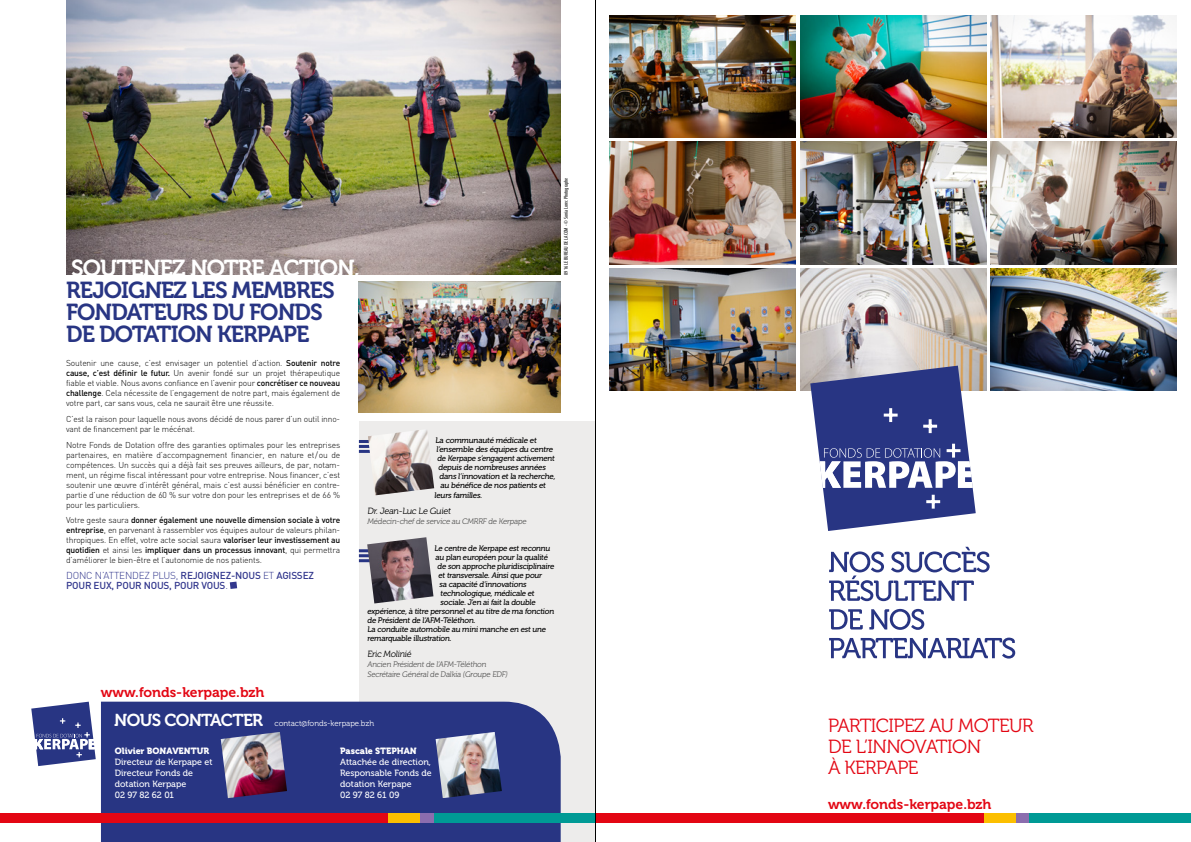
<style>
.page{position:relative;width:1191px;height:842px;background:#fff}
.page>*{position:absolute;margin:0;border:0;box-sizing:border-box;transform-origin:0 0}
.t1{font:23px/22.2px "Museo 700";letter-spacing:-.04em;color:#283583}
.t2{font:23px "Museo 700";letter-spacing:-.04em;color:#fff}
.t3{font:19px/21px "Museo 300";letter-spacing:-.03em;color:#e30613}
.t4{font:13.9px "Museo 700";color:#e30613}
.t5{font:500 10px/10px "DIN";letter-spacing:-.02em;color:#32378d}
.t6{font:9px/11px "Museo 500";color:#fff}
.t7{font:9px "Museo 900";color:#fff}
.t8{font:9px "Museo 300";color:#000}
.t9{font:300 8.5px/10px "DIN";letter-spacing:-.02em;color:#000;text-align:justify}
.t10{font:500 8.4px "DIN";letter-spacing:-.02em;color:#000}
.t11{font:8px "Museo 500";color:#000}
.t12{font:8px/10px "Museo 300";color:#575756}
.t13{font:8px "Museo 300";color:#fff}
.t14{font:condensed 5.5px "Myriad Pro";color:#000}
.s1{font-weight:500;font-size:8.4px}
.s2{font-weight:300;font-size:8.5px}
.s3{font-weight:300}
.s4{font-family:"Museo 700";font-size:17.2px}
</style>
<div class="page">
<img style="left:800px;top:15px;width:186px;height:123px">
<img style="left:990px;top:268px;width:186px;height:122px">
<img style="left:610px;top:15px;width:186px;height:123px">
<img style="left:610px;top:142px;width:186px;height:122px">
<img style="left:610px;top:268px;width:186px;height:122px">
<img style="left:990px;top:142px;width:186px;height:122px">
<img style="left:990px;top:15px;width:186px;height:123px">
<img style="left:800px;top:268px;width:186px;height:122px">
<img style="left:800px;top:142px;width:186px;height:122px">
<svg style="left:829px;top:638px;width:186px;height:20px"></svg>
<svg style="left:829px;top:609px;width:95px;height:21px"></svg>
<svg style="left:829px;top:547px;width:160px;height:54px"></svg>
<div style="left:595px;top:814px;width:389px;height:9px;background:#e30613"></div>
<div style="left:984px;top:814px;width:32px;height:9px;background:#fcbf00"></div>
<div style="left:1016px;top:814px;width:13px;height:9px;background:#8b6dae"></div>
<div style="left:1029px;top:814px;width:162px;height:9px;background:#009a95"></div>
<svg style="left:810px;top:366px;width:165px;height:165px"></svg>
<hr style="left:952px;top:444px;width:3px;height:14px;background:#fff">
<hr style="left:946px;top:449px;width:14px;height:3px;background:#fff">
<hr style="left:928px;top:419px;width:3px;height:14px;background:#fff">
<hr style="left:923px;top:425px;width:14px;height:3px;background:#fff">
<hr style="left:931px;top:495px;width:3px;height:14px;background:#fff">
<hr style="left:926px;top:500px;width:14px;height:3px;background:#fff">
<hr style="left:889px;top:408px;width:3px;height:14px;background:#fff">
<hr style="left:883px;top:414px;width:14px;height:3px;background:#fff">
<div style="left:359px;top:421px;width:236px;height:421px;background:#edeceb"></div>
<div style="left:101px;top:702px;width:459px;height:140px;background:#283583"></div>
<img style="left:66px;top:0;width:494px;height:275px">
<svg style="left:230px;top:582px;width:7px;height:7px"></svg>
<div style="left:0;top:814px;width:388px;height:9px;background:#e30613"></div>
<div style="left:388px;top:814px;width:32px;height:9px;background:#fcbf00"></div>
<div style="left:420px;top:814px;width:14px;height:9px;background:#8b6dae"></div>
<div style="left:434px;top:814px;width:161px;height:9px;background:#009a95"></div>
<img style="left:221px;top:732px;width:66px;height:66px">
<img style="left:435px;top:732px;width:67px;height:66px">
<img style="left:359px;top:282px;width:201px;height:131px">
<svg style="left:31px;top:702px;width:65px;height:64px"></svg>
<svg style="left:359px;top:440px;width:9px;height:13px"></svg>
<svg style="left:359px;top:549px;width:8px;height:13px"></svg>
<img style="left:368px;top:430px;width:66px;height:65px">
<img style="left:367px;top:537px;width:66px;height:66px">
<hr style="left:595px;top:0;width:1px;height:842px;background:#000">
<h1 class="t2" style="left:71px;top:255px;width:290px">SOUTENEZ NOTRE ACTION,</h1>
<h1 class="t1" style="left:66px;top:279px;width:270px">REJOIGNEZ LES MEMBRES<br>FONDATEURS DU FONDS<br>DE DOTATION KERPAPE</h1>
<p class="t9" style="left:66px;top:358px;width:275px">Soutenir une cause, c’est envisager un potentiel d’action. <span class="s1">Soutenir notre cause, c’est définir le futur.</span> Un avenir fondé sur un projet thérapeutique fiable et viable. Nous avons confiance en l’avenir pour <span class="s1">concrétiser ce nouveau challenge</span>. Cela nécessite de l’engagement de notre part, mais également de votre part, car sans vous, cela ne saurait être une réussite.</p>
<p class="t9" style="left:66px;top:414px;width:275px">C’est la raison pour laquelle nous avons décidé de nous parer d’un outil inno&shy;vant de financement par le mécénat.</p>
<p class="t9" style="left:66px;top:439px;width:275px">Notre Fonds de Dotation offre des garanties optimales pour les entreprises partenaires, en matière d’accompagnement financier, en nature et/ou de compétences. Un succès qui a déjà fait ses preuves ailleurs, de par, notam&shy;ment, un régime fiscal intéressant pour votre entreprise. Nous financer, c’est soutenir une œuvre d’intérêt général, mais c’est aussi bénéficier en contre&shy;partie d’une réduction de 60 % sur votre don pour les entreprises et de 66 % pour les particuliers.</p>
<p class="t10" style="left:66px;top:515px;width:275px"><span class="s2">Votre geste saura</span> donner également une nouvelle dimension sociale à votre</p>
<p class="t9" style="left:66px;top:525px;width:275px"><span class="s1">entreprise</span>, en parvenant à rassembler vos équipes autour de valeurs philan&shy;thropiques. En effet, votre acte social saura <span class="s1">valoriser leur investissement au</span></p>
<p class="t10" style="left:66px;top:545px;width:275px">quotidien <span class="s2">et ainsi les</span> impliquer dans un processus innovant<span class="s2">, qui permettra</span></p>
<p class="t9" style="left:66px;top:555px;width:197px">d’améliorer le bien-être et l’autonomie de nos patients.</p>
<p class="t5" style="left:66px;top:570px;width:249px"><span class="s3">DONC N’ATTENDEZ PLUS,</span> REJOIGNEZ-NOUS <span class="s3">ET</span> AGISSEZ<br>POUR EUX, POUR NOUS, POUR VOUS<span class="s3">.</span></p>
<h3 class="t4" style="left:101px;top:685px;width:165px">www.fonds-kerpape.bzh</h3>
<p class="t11" style="left:435px;top:436px;width:104px">La communauté médicale et</p>
<p class="t11" style="left:436px;top:445px;width:119px">l’ensemble des équipes du centre</p>
<p class="t11" style="left:437px;top:454px;width:120px">de Kerpape s’engagentactivement</p>
<p class="t11" style="left:438px;top:463px;width:110px">depuis de nombreuses années</p>
<p class="t11" style="left:439px;top:472px;width:119px">dans l’innovation etla recherche,</p>
<p class="t11" style="left:440px;top:481px;width:108px">au bénéfice de nos patients et</p>
<p class="t11" style="left:434px;top:491px;width:51px">leurs familles.</p>
<p class="t8" style="left:367px;top:506px;width:86px">Dr.Jean-Luc Le Guiet</p>
<p class="t12" style="left:367px;top:516px;width:162px">Médecin-chefde service au CMRRF de Kerpape</p>
<p class="t11" style="left:434px;top:544px;width:119px">Le centre de Kerpape estreconnu</p>
<p class="t11" style="left:435px;top:553px;width:115px">au plan européen pour la qualité</p>
<p class="t11" style="left:437px;top:562px;width:120px">de son approche pluridisciplinaire</p>
<p class="t11" style="left:438px;top:571px;width:107px">ettransversale.Ainsique pour</p>
<p class="t11" style="left:439px;top:580px;width:90px">sa capacité d’innovations</p>
<p class="t11" style="left:440px;top:589px;width:97px">technologique,médicale et</p>
<p class="t11" style="left:440px;top:598px;width:98px">sociale.J’en aifaitla double</p>
<p class="t11" style="left:367px;top:607px;width:190px">expérience,à titre personneletau titre de ma fonction</p>
<p class="t11" style="left:367px;top:616px;width:111px">de Présidentde l’AFM-Téléthon.</p>
<p class="t11" style="left:367px;top:625px;width:181px">La conduite automobile au minimanche en estune</p>
<p class="t11" style="left:367px;top:634px;width:87px">remarquable illustration.</p>
<p class="t8" style="left:367px;top:649px;width:47px">Eric Molinié</p>
<p class="t12" style="left:367px;top:659px;width:143px">Ancien Présidentde l’AFM-Téléthon<br>Secrétaire Généralde Dalkia (Groupe EDF)</p>
<p class="t13" style="left:114px;top:719px;width:261px"><span class="s4">NOUS CONTACTER</span> contact@fonds-kerpape.bzh</p>
<p class="t7" style="left:115px;top:745px;width:96px">Olivier BONAVENTUR</p>
<p class="t6" style="left:115px;top:756px;width:99px">Directeur de Kerpape et<br>Directeur Fonds de dotation Kerpape<br>02 97 82 62 01</p>
<p class="t7" style="left:340px;top:745px;width:78px">Pascale STEPHAN</p>
<p class="t6" style="left:340px;top:756px;width:93px">Attachée de direction,<br>Responsable Fonds de dotation Kerpape<br>02 97 82 61 09</p>
<p class="t14" style="left:562px;top:275px;width:99px;rotate:-90deg">09 16 LE BUREAU DE LA COM - © Sonia Lorec Photographe</p>
<h2 class="t3" style="left:828px;top:715px;width:207px">PARTICIPEZ AU MOTEUR<br>DE L’INNOVATION<br>À KERPAPE</h2>
<h3 class="t4" style="left:828px;top:796px;width:165px">www.fonds-kerpape.bzh</h3>
</div>
